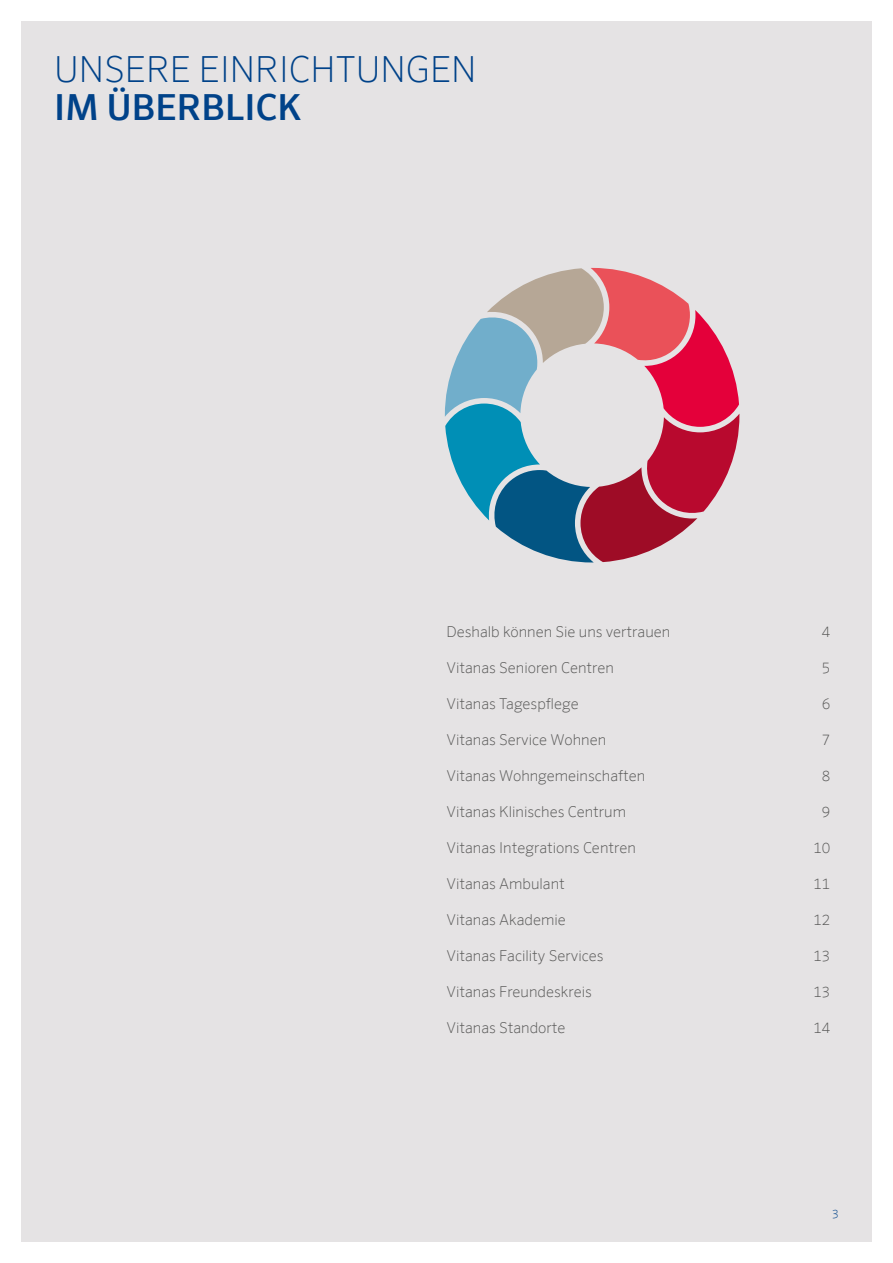
<style>
.page{position:relative;width:893px;height:1263px;background:#fff}
.page>*{position:absolute;margin:0;border:0;box-sizing:border-box;transform-origin:0 0}
.t1{font:200 36px "Sero Offc Pro";color:#004289}
.t2{font:500 36px "Sero Offc Pro";color:#004289}
.t3{font:200 15px "Sero Offc Pro";color:#575756}
.t4{font:200 12px "Sero Offc Pro";color:#004289}
</style>
<div class="page">
<div style="left:21px;top:21px;width:851px;height:1221px;background:#e5e3e4"></div>
<svg style="left:445px;top:268px;width:294px;height:294px"></svg>
<h1 class="t1" style="left:54px;top:48px;width:424px">UNSERE EINRICHTUNGEN</h1>
<h1 class="t2" style="left:54px;top:85px;width:249px">IM ÜBERBLICK</h1>
<p class="t3" style="left:446px;top:623px;width:225px">Deshalb können Sie uns vertrauen</p>
<p class="t3" style="left:822px;top:623px;width:10px">4</p>
<p class="t3" style="left:446px;top:659px;width:169px">Vitanas Senioren Centren</p>
<p class="t3" style="left:822px;top:659px;width:10px">5</p>
<p class="t3" style="left:446px;top:695px;width:134px">Vitanas Tagespflege</p>
<p class="t3" style="left:822px;top:695px;width:10px">6</p>
<p class="t3" style="left:446px;top:731px;width:161px">Vitanas Service Wohnen</p>
<p class="t3" style="left:822px;top:731px;width:10px">7</p>
<p class="t3" style="left:446px;top:767px;width:200px">Vitanas Wohngemeinschaften</p>
<p class="t3" style="left:822px;top:767px;width:10px">8</p>
<p class="t3" style="left:446px;top:803px;width:181px">Vitanas Klinisches Centrum</p>
<p class="t3" style="left:822px;top:803px;width:10px">9</p>
<p class="t3" style="left:446px;top:839px;width:191px">Vitanas Integrations Centren</p>
<p class="t3" style="left:813px;top:839px;width:19px">10</p>
<p class="t3" style="left:446px;top:875px;width:120px">Vitanas Ambulant</p>
<p class="t3" style="left:813px;top:875px;width:19px">11</p>
<p class="t3" style="left:446px;top:911px;width:121px">Vitanas Akademie</p>
<p class="t3" style="left:813px;top:911px;width:19px">12</p>
<p class="t3" style="left:446px;top:947px;width:159px">Vitanas Facility Services</p>
<p class="t3" style="left:813px;top:947px;width:19px">13</p>
<p class="t3" style="left:446px;top:983px;width:147px">Vitanas Freundeskreis</p>
<p class="t3" style="left:813px;top:983px;width:19px">13</p>
<p class="t3" style="left:446px;top:1019px;width:121px">Vitanas Standorte</p>
<p class="t3" style="left:813px;top:1019px;width:19px">14</p>
<p class="t4" style="left:832px;top:1207px;width:8px">3</p>
</div>
